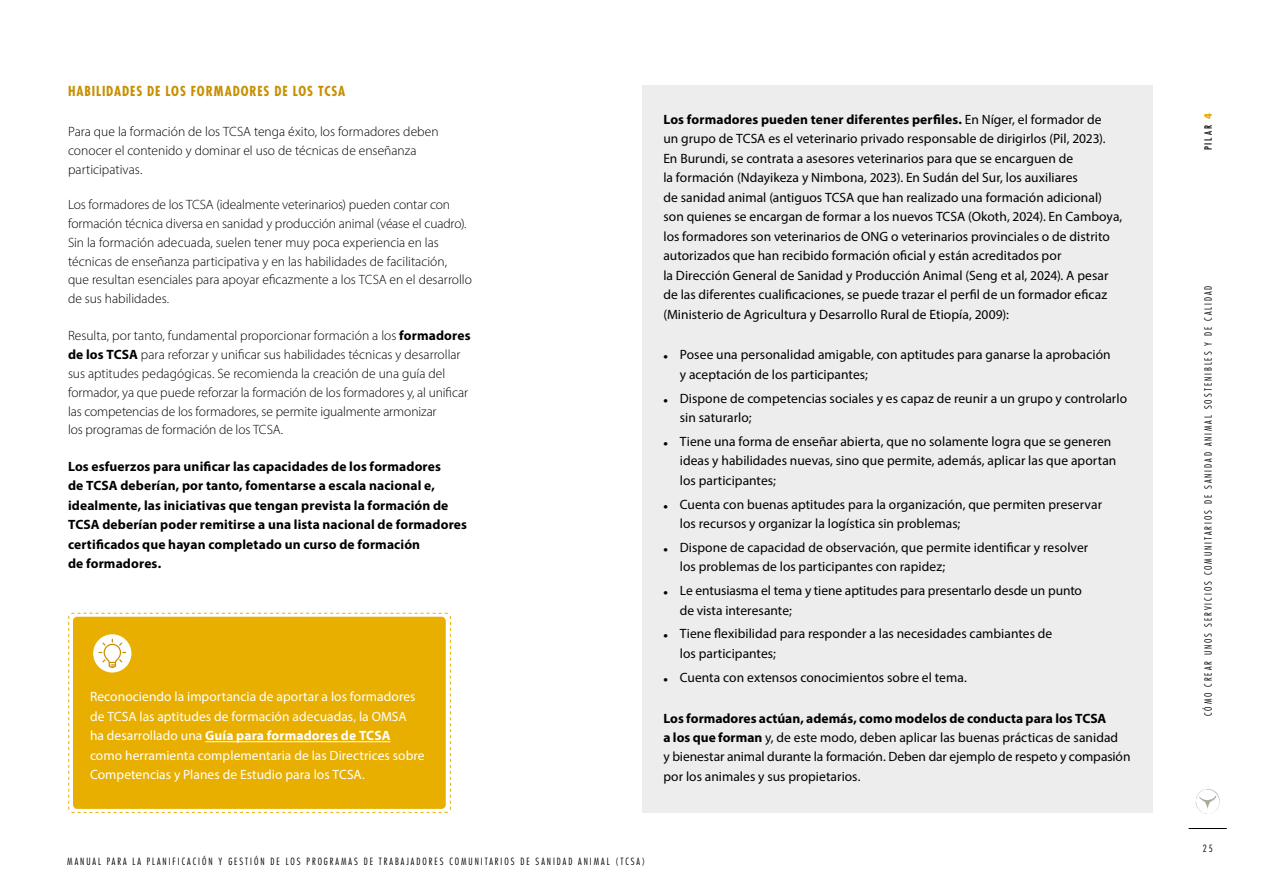
<style>
.page{position:relative;width:1263px;height:893px;background:#fff}
.page>*{position:absolute;margin:0;border:0;box-sizing:border-box;transform-origin:0 0}
.t1{font:13.5px/19.5px "Myriad Pro";letter-spacing:.005em;color:#000}
.t2{font:300 13.5px/18.8px "Myriad Pro";color:#000}
.t3{font:700 13.5px/19.5px "Myriad Pro";letter-spacing:.01em;color:#000}
.t4{font:13.5px/19.5px "Myriad Pro";letter-spacing:.005em;color:#fff}
.t5{font:700 condensed 13.5px "Futura Std";letter-spacing:.065em;color:#c89000}
.t6{font:300 condensed 9.75px "Futura Std";letter-spacing:.2em;color:#000}
.t7{font:condensed 9.75px "Futura Std";letter-spacing:.2em;color:#000}
.s1{font-weight:700}
.s2{font-weight:800;color:#e8af00}
</style>
<div class="page">
<hr style="left:1188px;top:828px;width:39px;height:1px;background:#000">
<svg style="left:1195px;top:789px;width:25px;height:25px"></svg>
<svg style="left:68px;top:612px;width:383px;height:201px"></svg>
<div style="left:73px;top:617px;width:373px;height:192px;background:#e8af00;border-radius:4px"></div>
<hr style="left:205px;top:741px;width:186px;height:1px;background:#fff">
<div style="left:93px;top:634px;width:38px;height:38px;background:#fff;border-radius:50%"></div>
<svg style="left:98px;top:639px;width:28px;height:29px"></svg>
<div style="left:642px;top:85px;width:510px;height:728px;background:#eeedee"></div>
<p class="t5" style="left:68px;top:83px;width:279px">HABILIDADES DE LOS FORMADORES DE LOS TCSA</p>
<p class="t2" style="left:68px;top:122px;width:372px">Para que la formación de los TCSA tenga éxito, los formadores deben conocer el contenido y dominar el uso de técnicas de enseñanza participativas.</p>
<p class="t2" style="left:68px;top:195px;width:405px">Los formadores de los TCSA (idealmente veterinarios) pueden contar con formación técnica diversa en sanidad y producción animal (véase el cuadro).<br>Sin la formación adecuada, suelen tener muy poca experiencia en las técnicas de enseñanza participativa y en las habilidades de facilitación,<br>que resultan esenciales para apoyar eficazmente a los TCSA en el desarrollo de sus habilidades.</p>
<p class="t2" style="left:68px;top:326px;width:404px">Resulta, por tanto, fundamental proporcionar formación a los <span class="s1">formadores de los TCSA</span> para reforzar y unificar sus habilidades técnicas y desarrollar sus aptitudes pedagógicas. Se recomienda la creación de una guía del formador, ya que puede reforzar la formación de los formadores y, al unificar las competencias de los formadores, se permite igualmente armonizar<br>los programas de formación de los TCSA.</p>
<p class="t3" style="left:68px;top:456px;width:401px">Los esfuerzos para unificar las capacidades de los formadores<br>de TCSA deberían, por tanto, fomentarse a escala nacional e, idealmente, las iniciativas que tengan prevista la formación de TCSA deberían poder remitirse a una lista nacional de formadores certificados que hayan completado un curso de formación<br>de formadores.</p>
<p class="t4" style="left:90px;top:687px;width:336px">Reconociendo la importancia de aportar a los formadores de TCSA las aptitudes de formación adecuadas, la OMSA<br>ha desarrollado una <span class="s1">Guía para formadores de TCSA </span>como herramienta complementaria de las Directrices sobre Competencias y Planes de Estudio para los TCSA.</p>
<p class="t1" style="left:663px;top:109px;width:460px"><span class="s1">Los formadores pueden tener diferentes perfiles.</span> En Níger, el formador de<br>un grupo de TCSA es el veterinario privado responsable de dirigirlos (Pil, 2023).<br>En Burundi, se contrata a asesores veterinarios para que se encarguen de<br>la formación (Ndayikeza y Nimbona, 2023). En Sudán del Sur, los auxiliares<br>de sanidad animal (antiguos TCSA que han realizado una formación adicional) son quienes se encargan de formar a los nuevos TCSA (Okoth, 2024). En Camboya, los formadores son veterinarios de ONG o veterinarios provinciales o de distrito autorizados que han recibido formación oficial y están acreditados por<br>la Dirección General de Sanidad y Producción Animal (Seng et al, 2024). A pesar de las diferentes cualificaciones, se puede trazar el perfil de un formador eficaz (Ministerio de Agricultura y Desarrollo Rural de Etiopía, 2009):</p>
<p class="t1" style="left:680px;top:345px;width:432px;text-indent:-16px">● Posee una personalidad amigable, con aptitudes para ganarse la aprobación y aceptación de los participantes;</p>
<p class="t1" style="left:680px;top:388px;width:449px;text-indent:-16px">● Dispone de competencias sociales y es capaz de reunir a un grupo y controlarlo sin saturarlo;</p>
<p class="t1" style="left:680px;top:431px;width:438px;text-indent:-16px">● Tiene una forma de enseñar abierta, que no solamente logra que se generen ideas y habilidades nuevas, sino que permite, además, aplicar las que aportan los participantes;</p>
<p class="t1" style="left:680px;top:494px;width:424px;text-indent:-16px">● Cuenta con buenas aptitudes para la organización, que permiten preservar los recursos y organizar la logística sin problemas;</p>
<p class="t1" style="left:680px;top:537px;width:410px;text-indent:-16px">● Dispone de capacidad de observación, que permite identificar y resolver los problemas de los participantes con rapidez;</p>
<p class="t1" style="left:680px;top:581px;width:404px;text-indent:-16px">● Le entusiasma el tema y tiene aptitudes para presentarlo desde un punto de vista interesante;</p>
<p class="t1" style="left:680px;top:624px;width:374px;text-indent:-16px">● Tiene flexibilidad para responder a las necesidades cambiantes de los participantes;</p>
<p class="t1" style="left:663px;top:667px;width:305px">● Cuenta con extensos conocimientos sobre el tema.</p>
<p class="t1" style="left:663px;top:708px;width:469px"><span class="s1">Los formadores actúan, además, como modelos de conducta para los TCSA<br>a los que forman</span> y, de este modo, deben aplicar las buenas prácticas de sanidad<br>y bienestar animal durante la formación. Deben dar ejemplo de respeto y compasión por los animales y sus propietarios.</p>
<p class="t6" style="left:67px;top:856px;width:579px">MANUAL PARA LA PLANIFICACIÓN Y GESTIÓN DE LOS PROGRAMAS DE TRABAJADORES COMUNITARIOS DE SANIDAD ANIMAL (TCSA)</p>
<p class="t7" style="left:1202px;top:150px;width:38px;rotate:-90deg">PILAR <span class="s2">4</span></p>
<p class="t6" style="left:1202px;top:716px;width:432px;rotate:-90deg">CÓMO CREAR UNOS SERVICIOS COMUNITARIOS DE SANIDAD ANIMAL SOSTENIBLES Y DE CALIDAD</p>
<p class="t6" style="left:1203px;top:843px;width:12px">25</p>
</div>
